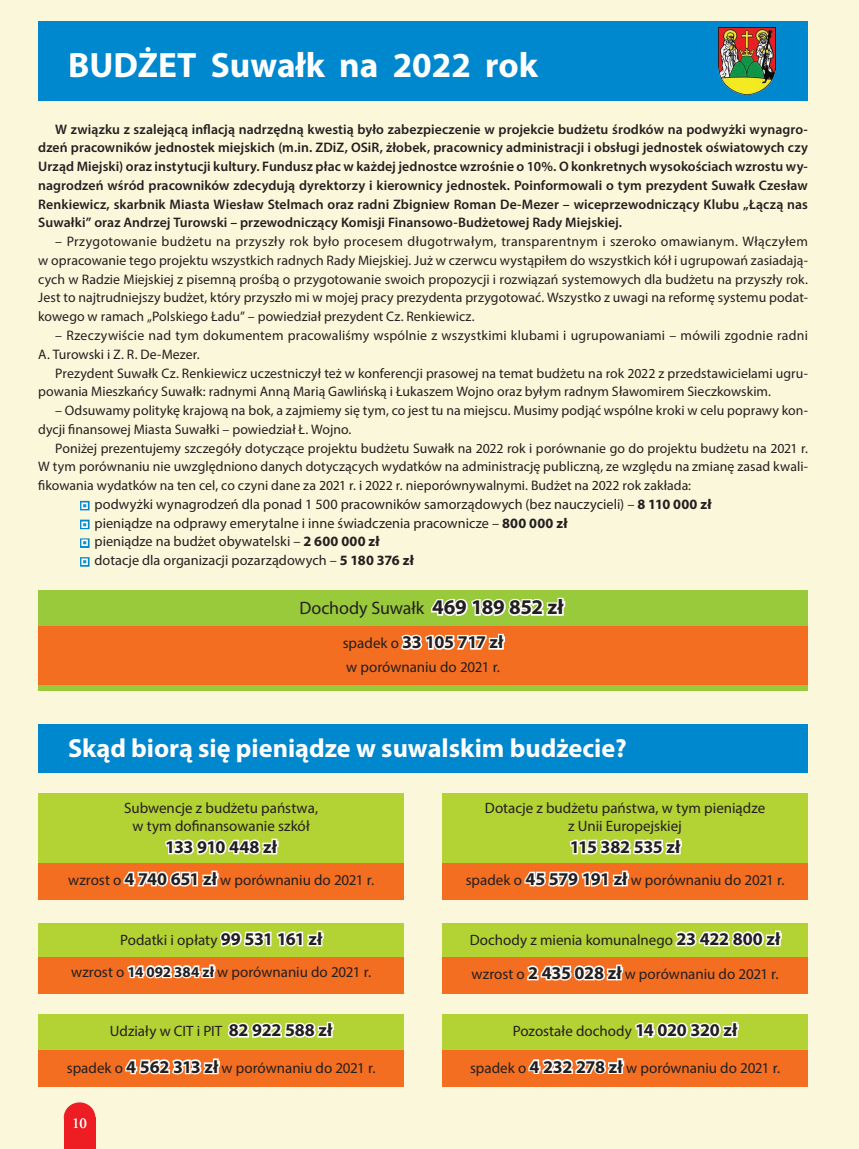
<style>
.page{position:relative;width:859px;height:1149px;background:#fff}
.page>*{position:absolute;margin:0;border:0;box-sizing:border-box;transform-origin:0 0}
.t1{font:700 35.25px "Myriad Pro";color:#fff}
.t2{font:700 26.25px "Myriad Pro";color:#fff}
.t3{font:18px/33.9px "Myriad Pro";letter-spacing:-.005em;color:#231f20}
.t4{font:700 18px "Myriad Pro";letter-spacing:-.025em;color:#231f20}
.t5{font:15px/18px "Myriad Pro";color:#231f20;text-align:center}
.t6{font:15px "Adobe Garamond Pro";color:#fff}
.t7{font:14.25px/18.8px "Myriad Pro";letter-spacing:.005em;color:#231f20}
.t8{font:13.8px/18.8px "Myriad Pro";letter-spacing:.005em;color:#231f20}
.t9{font:600 13.8px/18.8px "Myriad Pro";letter-spacing:.005em;color:#231f20;text-align:justify}
.s1{font-weight:700}
.s2{font-weight:700;font-size:21px}
.s3{font-size:15px}
.s4{font-weight:700;font-size:18px}
</style>
<div class="page">
<div style="left:0;top:0;width:859px;height:1148px;background:#fbf7da"></div>
<div style="left:38px;top:21px;width:770px;height:80px;background:#0088ce"></div>
<img style="left:718px;top:27px;width:57px;height:67px">
<div style="left:38px;top:724px;width:770px;height:48px;background:#0088ce"></div>
<div style="left:38px;top:589px;width:770px;height:101px;background:#99ca3b"></div>
<svg style="left:431px;top:597px;width:135px;height:19px"></svg>
<div style="left:38px;top:626px;width:770px;height:58px;background:#f36e21"></div>
<svg style="left:401px;top:633px;width:104px;height:17px"></svg>
<div style="left:64px;top:1101px;width:31px;height:31px;background:#ee1d23;border-radius:50%"></div>
<div style="left:64px;top:1117px;width:31px;height:31px;background:#ee1d23"></div>
<div style="left:38px;top:793px;width:366px;height:69px;background:#b3d234"></div>
<svg style="left:165px;top:838px;width:114px;height:17px"></svg>
<div style="left:38px;top:862px;width:366px;height:37px;background:#f36e21"></div>
<svg style="left:122px;top:862px;width:98px;height:25px"></svg>
<div style="left:442px;top:793px;width:366px;height:69px;background:#b3d234"></div>
<svg style="left:569px;top:838px;width:113px;height:17px"></svg>
<div style="left:442px;top:862px;width:366px;height:37px;background:#f36e21"></div>
<svg style="left:523px;top:862px;width:107px;height:25px"></svg>
<div style="left:38px;top:1013px;width:366px;height:37px;background:#b3d234"></div>
<svg style="left:227px;top:1021px;width:107px;height:17px"></svg>
<div style="left:38px;top:1050px;width:366px;height:36px;background:#f36e21"></div>
<svg style="left:125px;top:1058px;width:95px;height:17px"></svg>
<div style="left:38px;top:922px;width:366px;height:34px;background:#b3d234"></div>
<div style="left:38px;top:956px;width:366px;height:37px;background:#f36e21"></div>
<svg style="left:125px;top:930px;width:200px;height:49px"></svg>
<div style="left:442px;top:922px;width:366px;height:34px;background:#b3d234"></div>
<svg style="left:673px;top:922px;width:110px;height:25px"></svg>
<div style="left:442px;top:956px;width:366px;height:37px;background:#f36e21"></div>
<svg style="left:524px;top:956px;width:101px;height:25px"></svg>
<div style="left:442px;top:1013px;width:366px;height:37px;background:#b3d234"></div>
<svg style="left:633px;top:1013px;width:107px;height:25px"></svg>
<div style="left:442px;top:1050px;width:366px;height:36px;background:#f36e21"></div>
<svg style="left:528px;top:1058px;width:97px;height:17px"></svg>
<svg style="left:80px;top:500px;width:10px;height:11px"></svg>
<svg style="left:80px;top:519px;width:10px;height:11px"></svg>
<svg style="left:80px;top:538px;width:10px;height:10px"></svg>
<svg style="left:80px;top:557px;width:10px;height:10px"></svg>
<h1 class="t1" style="left:68px;top:42px;width:472px">BUDŻET Suwałk na 2022 rok</h1>
<p class="t9" style="left:38px;top:119px;width:771px;text-indent:17px">W związku z szalejącą inflacją nadrzędną kwestią było zabezpieczenie w projekcie budżetu środków na podwyżki wynagro&shy;dzeń pracowników jednostek miejskich (m.in. ZDiZ, OSiR, żłobek, pracownicy administracji i obsługi jednostek oświatowych czy Urząd Miejski) oraz instytucji kultury. Fundusz płac w każdej jednostce wzrośnie o 10%. O konkretnych wysokościach wzrostu wy&shy;nagrodzeń wśród pracowników zdecydują dyrektorzy i kierownicy jednostek. Poinformowali o tym prezydent Suwałk Czesław Renkiewicz, skarbnik Miasta Wiesław Stelmach oraz radni Zbigniew Roman De-Mezer – wiceprzewodniczący Klubu „Łączą nas Suwałki” oraz Andrzej Turowski – przewodniczący Komisji Finansowo-Budżetowej Rady Miejskiej.</p>
<p class="t8" style="left:38px;top:232px;width:771px;text-align:justify;text-indent:17px">– Przygotowanie budżetu na przyszły rok było procesem długotrwałym, transparentnym i szeroko omawianym. Włączyłem w opracowanie tego projektu wszystkich radnych Rady Miejskiej. Już w czerwcu wystąpiłem do wszystkich kół i ugrupowań zasiadają&shy;cych w Radzie Miejskiej z pisemną prośbą o przygotowanie swoich propozycji i rozwiązań systemowych dla budżetu na przyszły rok.<br>Jest to najtrudniejszy budżet, który przyszło mi w mojej pracy prezydenta przygotować. Wszystko z uwagi na reformę systemu podat&shy;kowego w ramach „Polskiego Ładu” – powiedział prezydent Cz. Renkiewicz.</p>
<p class="t8" style="left:38px;top:325px;width:771px;text-indent:17px">– Rzeczywiście nad tym dokumentem pracowaliśmy wspólnie z wszystkimi klubami i ugrupowaniami – mówili zgodnie radni<br>A. Turowski i Z. R. De-Mezer.</p>
<p class="t8" style="left:38px;top:363px;width:771px;text-indent:17px">Prezydent Suwałk Cz. Renkiewicz uczestniczył też w konferencji prasowej na temat budżetu na rok 2022 z przedstawicielami ugru&shy;powania Mieszkańcy Suwałk: radnymi Anną Marią Gawlińską i Łukaszem Wojno oraz byłym radnym Sławomirem Sieczkowskim.</p>
<p class="t8" style="left:38px;top:400px;width:771px;text-indent:17px">– Odsuwamy politykę krajową na bok, a zajmiemy się tym, co jest tu na miejscu. Musimy podjąć wspólne kroki w celu poprawy kon&shy;dycji finansowej Miasta Suwałki – powiedział Ł. Wojno.</p>
<p class="t8" style="left:38px;top:438px;width:771px;text-align:justify;text-indent:17px">Poniżej prezentujemy szczegóły dotyczące projektu budżetu Suwałk na 2022 rok i porównanie go do projektu budżetu na 2021 r.<br>W tym porównaniu nie uwzględniono danych dotyczących wydatków na administrację publiczną, ze względu na zmianę zasad kwali&shy;fikowania wydatków na ten cel, co czyni dane za 2021 r. i 2022 r. nieporównywalnymi. Budżet na 2022 rok zakłada:</p>
<p class="t7" style="left:95px;top:494px;width:618px">podwyżki wynagrodzeń dla ponad 1 500 pracowników samorządowych (bez nauczycieli) – <span class="s1">8 110 000 zł </span>pieniądze na odprawy emerytalne i inne świadczenia pracownicze – <span class="s1">800 000 zł<br></span>pieniądze na budżet obywatelski – <span class="s1">2 600 000 zł<br></span>dotacje dla organizacji pozarządowych – <span class="s1">5 180 376 zł</span></p>
<h3 class="t3" style="left:343px;top:590px;width:222px;text-indent:-43px">Dochody Suwałk <span class="s2">469 189 852 zł </span><span class="s3">spadek o</span> <span class="s1">33 105 717 zł</span></h3>
<p class="t5" style="left:346px;top:657px;width:155px">w porównaniu do 2021 r.</p>
<h2 class="t2" style="left:68px;top:730px;width:560px">Skąd biorą się pieniądze w suwalskim budżecie?</h2>
<p class="t5" style="left:124px;top:798px;width:195px">Subwencje z budżetu państwa, w tym dofinansowanie szkół</p>
<h3 class="t4" style="left:165px;top:834px;width:113px">133 910 448 zł</h3>
<p class="t5" style="left:68px;top:870px;width:307px">wzrost o <span class="s4">4 740 651 zł</span> w porównaniu do 2021 r.</p>
<p class="t5" style="left:485px;top:798px;width:282px">Dotacje z budżetu państwa, w tym pieniądze z Unii Europejskiej</p>
<h3 class="t4" style="left:570px;top:834px;width:112px">115 382 535 zł</h3>
<p class="t5" style="left:466px;top:870px;width:320px">spadek o <span class="s4">45 579 191 zł</span> w porównaniu do 2021 r.</p>
<p class="t5" style="left:71px;top:923px;width:301px;line-height:31.8px">Podatki i opłaty <span class="s4">99 531 161 zł<br></span>wzrost o <span class="s1">14 092 384 zł</span> w porównaniu do 2021 r.</p>
<p class="t5" style="left:470px;top:930px;width:312px">Dochody z mienia komunalnego <span class="s4">23 422 800 zł</span></p>
<p class="t5" style="left:472px;top:964px;width:308px">wzrost o <span class="s4">2 435 028 zł</span> w porównaniu do 2021 r.</p>
<p class="t5" style="left:110px;top:1021px;width:224px">Udziały w CIT i PIT <span class="s4">82 922 588 zł</span></p>
<p class="t5" style="left:67px;top:1058px;width:310px">spadek o <span class="s4">4 562 313 zł</span> w porównaniu do 2021 r.</p>
<p class="t6" style="left:72px;top:1113px;width:16px">10</p>
<p class="t5" style="left:513px;top:1021px;width:226px">Pozostałe dochody <span class="s4">14 020 320 zł</span></p>
<p class="t5" style="left:470px;top:1057px;width:312px">spadek o <span class="s4">4 232 278 zł</span> w porównaniu do 2021 r.</p>
</div>
